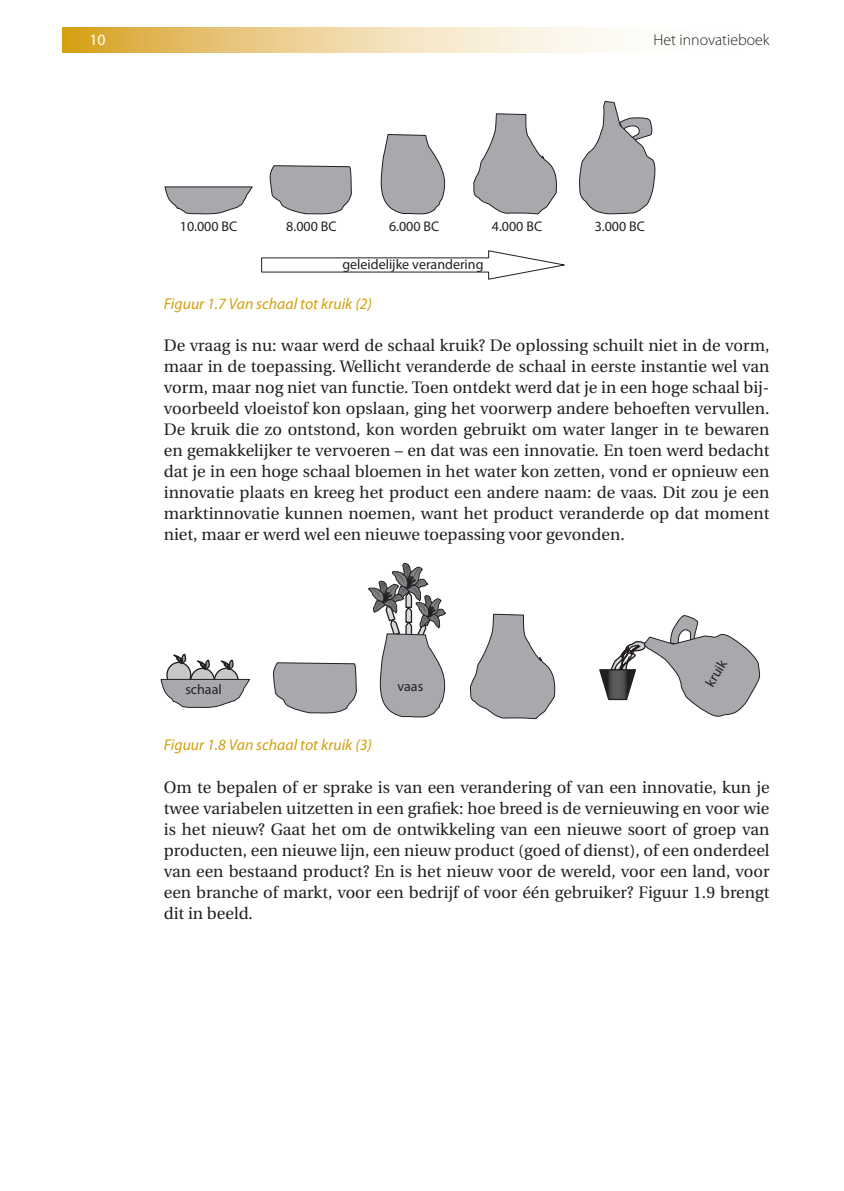
<style>
.page{position:relative;width:844px;height:1191px;background:#fff}
.page>*{position:absolute;margin:0;border:0;box-sizing:border-box;transform-origin:0 0}
.t1{font:16.62px/21px "Utopia";color:#231f20;text-align:justify}
.t2{font:italic 15.75px "Myriad Pro";color:#d49f0c}
.t3{font:300 15.75px "Myriad Pro";color:#231f20}
.t4{font:15.75px "Myriad Pro";color:#fff}
.t5{font:14px "Myriad Pro";color:#231f20}
</style>
<div class="page">
<svg style="left:62px;top:28px;width:559px;height:25px;background:#eed59e"></svg>
<svg style="left:261px;top:250px;width:304px;height:30px"></svg>
<svg style="left:164px;top:186px;width:89px;height:29px"></svg>
<svg style="left:269px;top:165px;width:83px;height:50px;background:#adadb1"></svg>
<svg style="left:380px;top:134px;width:65px;height:81px"></svg>
<svg style="left:579px;top:101px;width:76px;height:114px"></svg>
<svg style="left:473px;top:113px;width:84px;height:102px"></svg>
<svg style="left:160px;top:653px;width:90px;height:55px"></svg>
<svg style="left:273px;top:662px;width:84px;height:52px;background:#acadb0"></svg>
<svg style="left:368px;top:563px;width:78px;height:155px"></svg>
<svg style="left:470px;top:613px;width:85px;height:107px"></svg>
<svg style="left:599px;top:615px;width:162px;height:102px"></svg>
<p class="t4" style="left:89px;top:30px;width:18px">10</p>
<p class="t3" style="left:653px;top:30px;width:117px">Het innovatieboek</p>
<p class="t5" style="left:180px;top:218px;width:59px">10.000 BC</p>
<p class="t5" style="left:286px;top:218px;width:52px">8.000 BC</p>
<p class="t5" style="left:389px;top:218px;width:52px">6.000 BC</p>
<p class="t5" style="left:491px;top:218px;width:52px">4.000 BC</p>
<p class="t5" style="left:594px;top:218px;width:52px">3.000 BC</p>
<p class="t5" style="left:342px;top:256px;width:143px">geleidelijke verandering</p>
<p class="t2" style="left:164px;top:294px;width:210px">Figuur 1.7 Van schaal tot kruik (2)</p>
<p class="t1" style="left:164px;top:335px;width:607px">De vraag is nu: waar werd de schaal kruik? De oplossing schuilt niet in de vorm, maar in de toepassing. Wellicht veranderde de schaal in eerste instantie wel van vorm, maar nog niet van functie. Toen ontdekt werd dat je in een hoge schaal bij&shy;voorbeeld vloeistof kon opslaan, ging het voorwerp andere behoeften vervullen.<br>De kruik die zo ontstond, kon worden gebruikt om water langer in te bewaren en gemakkelijker te vervoeren – en dat was een innovatie. En toen werd bedacht dat je in een hoge schaal bloemen in het water kon zetten, vond er opnieuw een innovatie plaats en kreeg het product een andere naam: de vaas. Dit zou je een marktinnovatie kunnen noemen, want het product veranderde op dat moment niet, maar er werd wel een nieuwe toepassing voor gevonden.</p>
<p class="t5" style="left:185px;top:681px;width:38px">schaal</p>
<p class="t5" style="left:397px;top:677px;width:27px">vaas</p>
<p class="t5" style="left:701px;top:681px;width:30px;rotate:-59deg">kruik</p>
<p class="t2" style="left:164px;top:735px;width:210px">Figuur 1.8 Van schaal tot kruik (3)</p>
<p class="t1" style="left:164px;top:776px;width:607px">Om te bepalen of er sprake is van een verandering of van een innovatie, kun je twee variabelen uitzetten in een grafiek: hoe breed is de vernieuwing en voor wie is het nieuw? Gaat het om de ontwikkeling van een nieuwe soort of groep van producten, een nieuwe lijn, een nieuw product (goed of dienst), of een onderdeel van een bestaand product? En is het nieuw voor de wereld, voor een land, voor een branche of markt, voor een bedrijf of voor één gebruiker? Figuur 1.9 brengt dit in beeld.</p>
</div>
